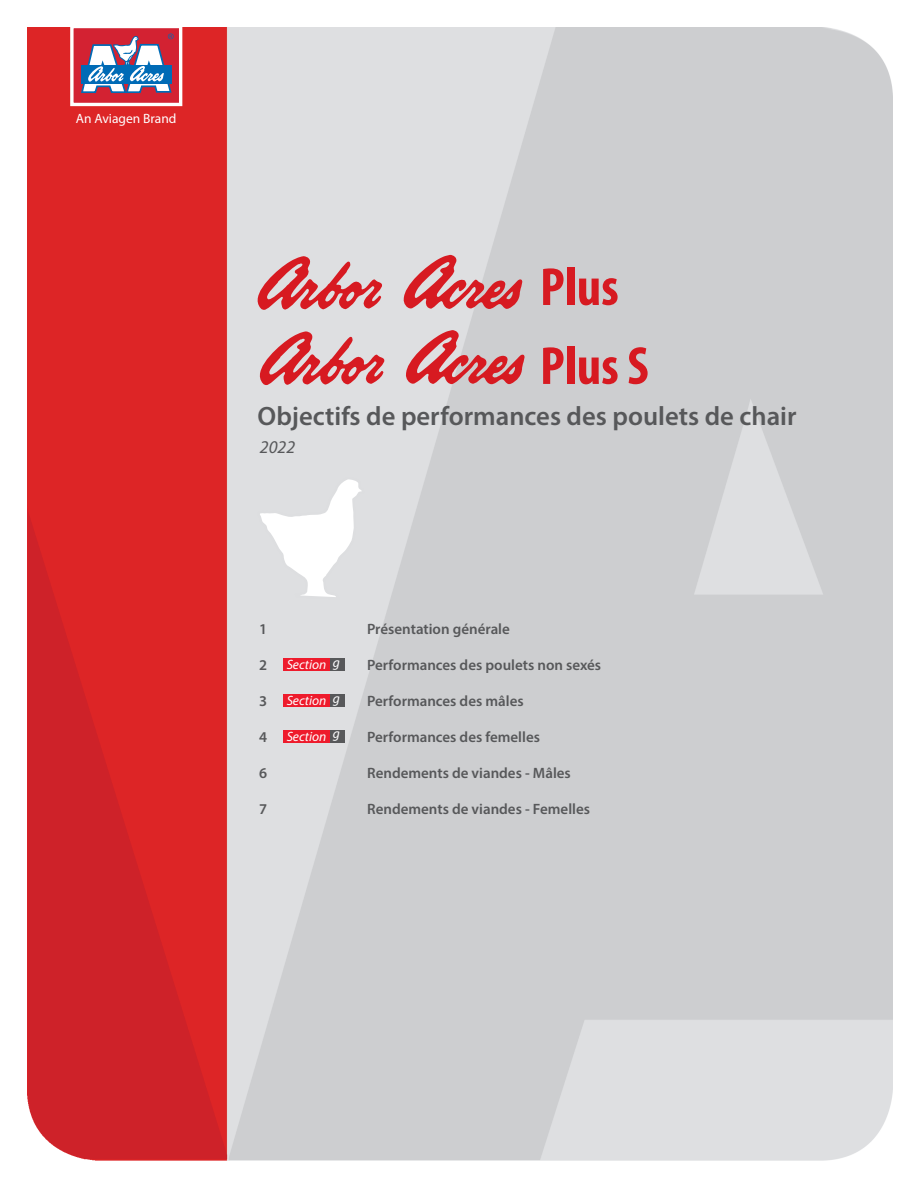
<style>
.page{position:relative;width:918px;height:1188px;background:#fff}
.page>*{position:absolute;margin:0;border:0;box-sizing:border-box;transform-origin:0 0}
.t1{font:700 condensed 54px "Myriad Pro";color:#d71a21}
.t2{font:600 26.7px "Myriad Pro";color:#57585a}
.t3{font:italic 18px "Myriad Pro";color:#57585a}
.t4{font:600 15px "Myriad Pro";color:#57585a}
.t5{font:italic 13.5px "Myriad Pro";color:#fff}
.t6{font:13.5px "Myriad Pro";color:#fff}
</style>
<div class="page">
<img style="left:27px;top:28px;width:866px;height:1132px">
<svg style="left:251px;top:255px;width:274px;height:55px;background:#d9999d"></svg>
<div style="left:330px;top:659px;width:15px;height:12px;background:#57585a"></div>
<div style="left:283px;top:659px;width:47px;height:12px;background:#ee1b2c"></div>
<div style="left:330px;top:694px;width:15px;height:12px;background:#57585a"></div>
<div style="left:283px;top:694px;width:47px;height:12px;background:#ee1b2c"></div>
<div style="left:330px;top:730px;width:15px;height:12px;background:#57585a"></div>
<div style="left:283px;top:730px;width:47px;height:12px;background:#ee1b2c"></div>
<svg style="left:254px;top:329px;width:273px;height:272px;background:#dacdcf"></svg>
<div style="left:70px;top:25px;width:112px;height:81px;background:#d32232;border:3px solid #fff"></div>
<svg style="left:81px;top:34px;width:93px;height:60px"></svg>
<p class="t6" style="left:76px;top:110px;width:102px">An Aviagen Brand</p>
<p class="t1" style="left:540px;top:253px;width:80px">Plus</p>
<p class="t1" style="left:540px;top:332px;width:110px">Plus S</p>
<p class="t2" style="left:258px;top:399px;width:540px">Objectifs de performances des poulets de chair</p>
<p class="t3" style="left:260px;top:436px;width:37px">2022</p>
<p class="t4" style="left:259px;top:619px;width:10px">1</p>
<p class="t4" style="left:367px;top:619px;width:144px">Présentation générale</p>
<p class="t4" style="left:259px;top:655px;width:10px">2</p>
<p class="t4" style="left:367px;top:655px;width:236px">Performances des poulets non sexés</p>
<p class="t4" style="left:259px;top:691px;width:10px">3</p>
<p class="t4" style="left:367px;top:691px;width:158px">Performances des mâles</p>
<p class="t4" style="left:259px;top:727px;width:10px">4</p>
<p class="t4" style="left:367px;top:727px;width:174px">Performances des femelles</p>
<p class="t4" style="left:259px;top:763px;width:10px">6</p>
<p class="t4" style="left:367px;top:763px;width:205px">Rendements de viandes - Mâles</p>
<p class="t4" style="left:259px;top:799px;width:10px">7</p>
<p class="t4" style="left:367px;top:799px;width:224px">Rendements de viandes - Femelles</p>
<p class="t5" style="left:287px;top:657px;width:41px">Section</p>
<p class="t5" style="left:333px;top:654px;width:9px">g</p>
<p class="t5" style="left:287px;top:692px;width:41px">Section</p>
<p class="t5" style="left:333px;top:690px;width:9px">g</p>
<p class="t5" style="left:287px;top:728px;width:41px">Section</p>
<p class="t5" style="left:333px;top:725px;width:9px">g</p>
</div>
